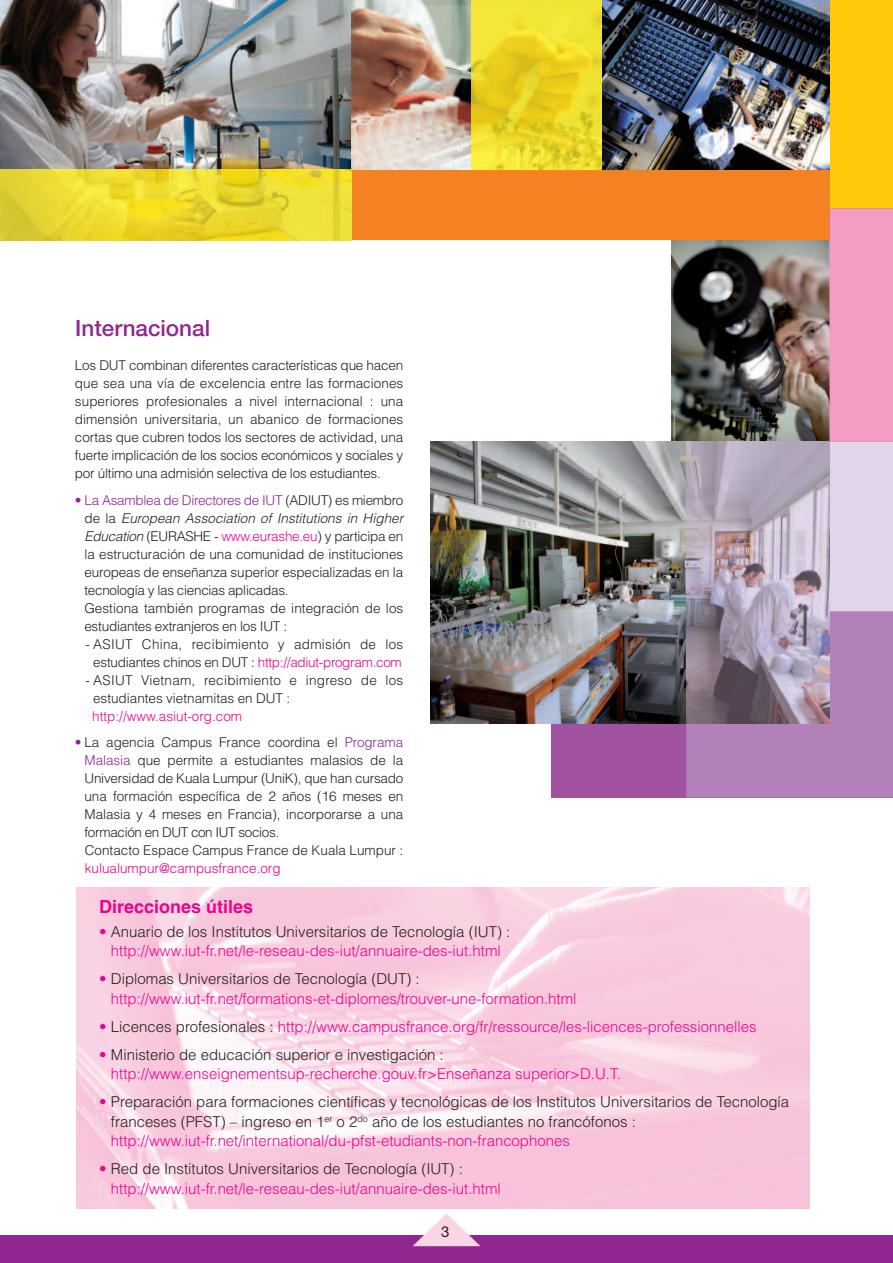
<style>
.page{position:relative;width:893px;height:1263px;background:#fff}
.page>*{position:absolute;margin:0;border:0;box-sizing:border-box;transform-origin:0 0}
.t1{font:500 22.5px "Helvetica Neue";color:#90268f}
.t2{font:700 18px "Helvetica";color:#ed028c}
.t3{font:300 15px/19.5px "Helvetica";color:#ed028c}
.t4{font:300 15px/19.5px "Helvetica";color:#231f20}
.t5{font:15px "Helvetica Neue";color:#231f20}
.t6{font:300 13.5px/18px "Helvetica";letter-spacing:-.005em;color:#231f20}
.t7{font:300 13.5px/18px "Helvetica";letter-spacing:.02em;color:#231f20}
.t8{font:300 13.5px "Helvetica";color:#ed028c}
.s1{color:#90268f}
.s2{font-style:italic}
.s3{color:#ed028c}
.s4{color:#231f20}
</style>
<div class="page">
<div style="left:0;top:0;width:893px;height:208px;background:#feca0a"></div>
<div style="left:0;top:106px;width:829px;height:134px;background:#f58220"></div>
<img style="left:76px;top:887px;width:734px;height:322px">
<img style="left:0;top:0;width:351px;height:170px">
<img style="left:351px;top:0;width:478px;height:170px">
<div style="left:0;top:1235px;width:893px;height:28px;background:#90268f"></div>
<svg style="left:413px;top:1213px;width:67px;height:33px"></svg>
<div style="left:551px;top:612px;width:342px;height:186px;background:#a153a1"></div>
<img style="left:672px;top:240px;width:157px;height:202px">
<img style="left:430px;top:442px;width:256px;height:281px">
<div style="left:830px;top:443px;width:63px;height:169px;background:#e1d6e9"></div>
<div style="left:686px;top:612px;width:207px;height:186px;background:#b281b9"></div>
<img style="left:686px;top:442px;width:144px;height:281px">
<div style="left:829px;top:208px;width:64px;height:235px;background:#f49dc4"></div>
<img style="left:0;top:170px;width:351px;height:70px">
<img style="left:471px;top:0;width:130px;height:170px">
<h1 class="t1" style="left:75px;top:320px;width:136px">Internacional</h1>
<p class="t6" style="left:75px;top:357px;width:330px;text-align:justify">Los DUT combinan diferentes características que hacen que sea una vía de excelencia entre las formaciones superiores profesionales a nivel internacional : una dimensión universitaria, un abanico de formaciones cortas que cubren todos los sectores de actividad, una fuerte implicación de los socios económicos y sociales y por último una admisión selectiva de los estudiantes.</p>
<p class="t6" style="left:84px;top:492px;width:320px;text-indent:-9px"><span class="s1">• La Asamblea de Directores de IUT</span> (ADIUT) es miembro de la <span class="s2">European Association of Institutions in Higher Education</span> (EURASHE - <span class="s3">www.eurashe.eu</span>) y participa en la estructuración de una comunidad de instituciones europeas de enseñanza superior especializadas en la tecnología y las ciencias aplicadas.<br>Gestiona también programas de integración de los estudiantes extranjeros en los IUT :</p>
<p class="t6" style="left:86px;top:636px;width:319px;text-align:center">- ASIUT China, recibimiento y admisión de los estudiantes chinos en DUT : <span class="s3">http://adiut-program.com</span></p>
<p class="t7" style="left:93px;top:672px;width:312px;text-indent:-8px">- ASIUT Vietnam, recibimiento e ingreso de los estudiantes vietnamitas en DUT :</p>
<p class="t8" style="left:92px;top:711px;width:151px">http://www.asiut-org.com</p>
<p class="t6" style="left:85px;top:734px;width:320px;text-indent:-10px"><span class="s1">•</span> La agencia Campus France coordina el <span class="s1">Programa Malasia</span> que permite a estudiantes malasios de la Universidad de Kuala Lumpur (UniK), que han cursado una formación específica de 2 años (16 meses en Malasia y 4 meses en Francia), incorporarse a una formación en DUT con IUT socios.<br>Contacto Espace Campus France de Kuala Lumpur :</p>
<p class="t8" style="left:85px;top:863px;width:197px">kulualumpur@campusfrance.org</p>
<h2 class="t2" style="left:99px;top:896px;width:156px">Direcciones útiles</h2>
<p class="t3" style="left:99px;top:923px;width:413px;text-align:center">• <span class="s4">Anuario de los Institutos Universitarios de Tecnología (IUT) : </span>http://www.iut-fr.net/le-reseau-des-iut/annuaire-des-iut.html</p>
<p class="t3" style="left:111px;top:971px;width:467px;text-indent:-12px">• <span class="s4">Diplomas Universitarios de Tecnología (DUT) : </span>http://www.iut-fr.net/formations-et-diplomes/trouver-une-formation.html</p>
<p class="t3" style="left:99px;top:1018px;width:659px">• <span class="s4">Licences profesionales :</span> http://www.campusfrance.org/fr/ressource/les-licences-professionnelles</p>
<p class="t3" style="left:111px;top:1046px;width:512px;text-indent:-12px">• <span class="s4">Ministerio de educación superior e investigación : </span>http://www.enseignementsup-recherche.gouv.fr&gt;Enseñanza superior&gt;D.U.T.</p>
<p class="t4" style="left:111px;top:1094px;width:680px;text-indent:-12px"><span class="s3">•</span> Preparación para formaciones científicas y tecnológicas de los Institutos Universitarios de Tecnología franceses (PFST) – ingreso en 1<sup>er</sup> o 2<sup>do</sup> año de los estudiantes no francófonos : <span class="s3">http://www.iut-fr.net/international/du-pfst-etudiants-non-francophones</span></p>
<p class="t3" style="left:111px;top:1161px;width:391px;text-indent:-12px">• <span class="s4">Red de Institutos Universitarios de Tecnología (IUT) : </span>http://www.iut-fr.net/le-reseau-des-iut/annuaire-des-iut.html</p>
<p class="t5" style="left:441px;top:1226px;width:10px">3</p>
</div>
